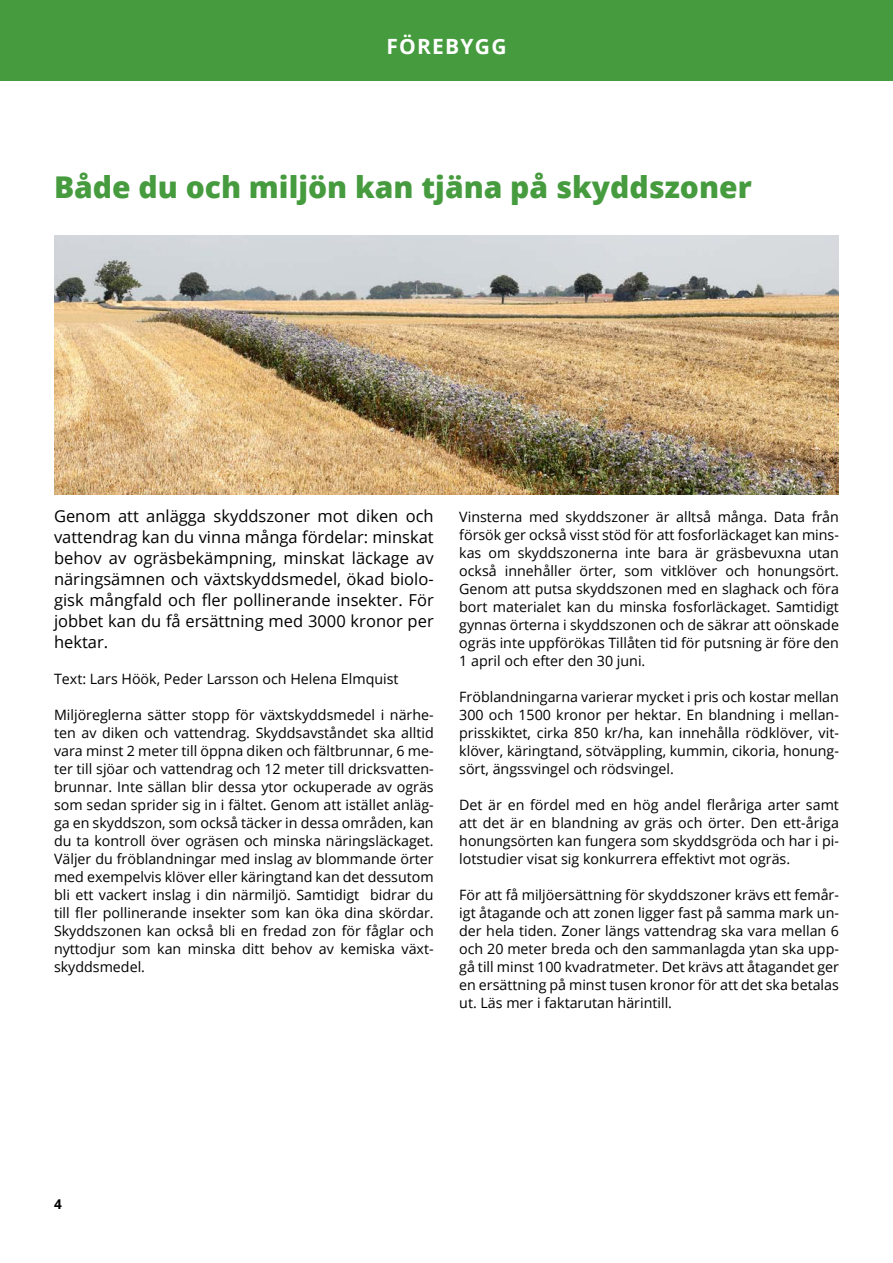
<style>
.page{position:relative;width:893px;height:1263px;background:#fff}
.page>*{position:absolute;margin:0;border:0;box-sizing:border-box;transform-origin:0 0}
.Rubrik_1{font:800 30px "Open Sans";color:#459b3e}
.t1{font:700 21px "Open Sans";letter-spacing:.06em;color:#fff}
.Ingress{font:16.5px/21px "Open Sans";color:#000;text-align:justify}
.Brödtext{font:14.25px/18px "Open Sans";color:#000;text-align:justify}
.t2{font:700 13.5px "Open Sans";color:#000}
</style>
<div class="page">
<div style="left:0;top:0;width:893px;height:81px;background:#459b3e"></div>
<img style="left:54px;top:235px;width:785px;height:260px">
<h2 class="t1" style="left:386px;top:32px;width:122px">FÖREBYGG</h2>
<p class="Rubrik_1" style="left:54px;top:164px;width:699px">Både du och miljön kan tjäna på skyddszoner</p>
<p class="Ingress" style="left:54px;top:505px;width:381px">Genom att anlägga skyddszoner mot diken och vattendrag kan du vinna många fördelar: minskat behov av ogräsbekämpning, minskat läckage av näringsämnen och växtskyddsmedel, ökad biolo&shy;gisk mångfald och fler pollinerande insekter. För jobbet kan du få ersättning med 3000 kronor per hektar.</p>
<p class="Brödtext" style="left:54px;top:669px;width:346px">Text: Lars Höök, Peder Larsson och Helena Elmquist</p>
<p class="Brödtext" style="left:54px;top:705px;width:381px">Miljöreglerna sätter stopp för växtskyddsmedel i närhe&shy;ten av diken och vattendrag. Skyddsavståndet ska alltid vara minst 2 meter till öppna diken och fältbrunnar, 6 me&shy;ter till sjöar och vattendrag och 12 meter till dricksvatten&shy;brunnar. Inte sällan blir dessa ytor ockuperade av ogräs som sedan sprider sig in i fältet. Genom att istället anläg&shy;ga en skyddszon, som också täcker in dessa områden, kan du ta kontroll över ogräsen och minska näringsläckaget.<br>Väljer du fröblandningar med inslag av blommande örter med exempelvis klöver eller käringtand kan det dessutom bli ett vackert inslag i din närmiljö. Samtidigt bidrar du till fler pollinerande insekter som kan öka dina skördar.<br>Skyddszonen kan också bli en fredad zon för fåglar och nyttodjur som kan minska ditt behov av kemiska växt&shy;skyddsmedel.</p>
<p class="Brödtext" style="left:459px;top:507px;width:381px">Vinsterna med skyddszoner är alltså många. Data från försök ger också visst stöd för att fosforläckaget kan mins&shy;kas om skyddszonerna inte bara är gräsbevuxna utan också innehåller örter, som vitklöver och honungsört.<br>Genom att putsa skyddszonen med en slaghack och föra bort materialet kan du minska fosforläckaget. Samtidigt gynnas örterna i skyddszonen och de säkrar att oönskade ogräs inte uppförökas Tillåten tid för putsning är före den 1 april och efter den 30 juni.</p>
<p class="Brödtext" style="left:459px;top:687px;width:381px">Fröblandningarna varierar mycket i pris och kostar mellan 300 och 1500 kronor per hektar. En blandning i mellan&shy;prisskiktet, cirka 850 kr/ha, kan innehålla rödklöver, vit&shy;klöver, käringtand, sötväppling, kummin, cikoria, honung&shy;sört, ängssvingel och rödsvingel.</p>
<p class="Brödtext" style="left:459px;top:795px;width:381px">Det är en fördel med en hög andel fleråriga arter samt att det är en blandning av gräs och örter. Den ett-åriga honungsörten kan fungera som skyddsgröda och har i pi&shy;lotstudier visat sig konkurrera effektivt mot ogräs.</p>
<p class="Brödtext" style="left:459px;top:885px;width:381px">För att få miljöersättning för skyddszoner krävs ett femår&shy;igt åtagande och att zonen ligger fast på samma mark un&shy;der hela tiden. Zoner längs vattendrag ska vara mellan 6 och 20 meter breda och den sammanlagda ytan ska upp&shy;gå till minst 100 kvadratmeter. Det krävs att åtagandet ger en ersättning på minst tusen kronor för att det ska betalas ut. Läs mer i faktarutan härintill.</p>
<p class="t2" style="left:54px;top:1194px;width:9px">4</p>
</div>
